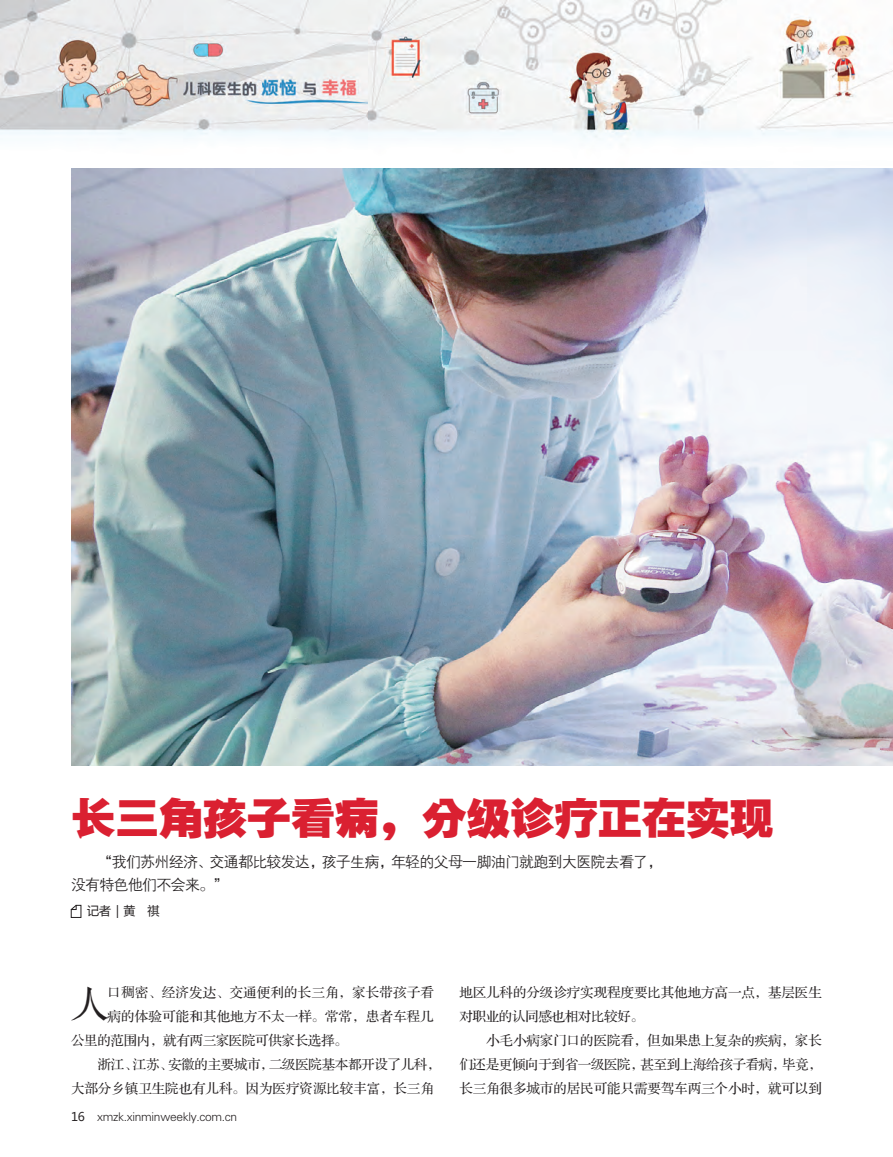
<style>
.page{position:relative;width:893px;height:1157px;background:#fff}
.page>*{position:absolute;margin:0;border:0;box-sizing:border-box;transform-origin:0 0}
.t1{font:45px "FZYDTHJW GB1 0";letter-spacing:-.025em;color:#da2031}
.t2{font:37.5px "FZS3 JW GB1 0";color:#231f20}
.t3{font:15px/22.5px "FZZDXJW GB1 0";letter-spacing:-.05em;color:#231f20}
.t4{font:13.5px "FZS3 JW GB1 0";letter-spacing:-.005em;color:#231f20}
.t5{font:13.5px "FZS3 JW GB1 0";letter-spacing:-.025em;color:#231f20}
.t6{font:12px "FZXH1 JW GB1 0";letter-spacing:-.025em;color:#231f20}
.t7{font:12px "Microsoft Ya Hei";color:#231f20}
.s1{font-family:"Microsoft Ya Hei"}
</style>
<div class="page">
<img style="left:0;top:0;width:893px;height:141px">
<img style="left:71px;top:168px;width:822px;height:597px">
<svg style="left:71px;top:904px;width:10px;height:13px"></svg>
<p class="t1" style="left:71px;top:794px;width:705px">长三角孩子看病，分级诊疗正在实现</p>
<p class="t3" style="left:71px;top:851px;width:593px">　　“我们苏州经济、交通都比较发达，孩子生病，年轻的父母一脚油门就跑到大医院去看了，没有特色他们不会来。”</p>
<p class="t7" style="left:87px;top:902px;width:73px">记者｜黄　祺</p>
<p class="t2" style="left:71px;top:984px;width:39px">人</p>
<p class="t4" style="left:108px;top:985px;width:328px">口稠密、经济发达、交通便利的长三角，家长带孩子看</p>
<p class="t4" style="left:108px;top:1009px;width:328px">病的体验可能和其他地方不太一样。常常，患者车程几</p>
<p class="t5" style="left:71px;top:1033px;width:278px">公里的范围内，就有两三家医院可供家长选择。</p>
<p class="t5" style="left:98px;top:1057px;width:344px">浙江、江苏、安徽的主要城市，二级医院基本都开设了儿科，</p>
<p class="t4" style="left:71px;top:1081px;width:364px">大部分乡镇卫生院也有儿科。因为医疗资源比较丰富，长三角</p>
<p class="t6" style="left:71px;top:1109px;width:168px"><span class="s1">16</span> xmzk.xinminweekly.com.cn</p>
<p class="t4" style="left:459px;top:985px;width:364px">地区儿科的分级诊疗实现程度要比其他地方高一点，基层医生</p>
<p class="t5" style="left:459px;top:1009px;width:186px">对职业的认同感也相对比较好。</p>
<p class="t4" style="left:486px;top:1033px;width:337px">小毛小病家门口的医院看，但如果患上复杂的疾病，家长</p>
<p class="t5" style="left:459px;top:1057px;width:364px">们还是更倾向于到省一级医院，甚至到上海给孩子看病，毕竟，</p>
<p class="t4" style="left:459px;top:1081px;width:364px">长三角很多城市的居民可能只需要驾车两三个小时，就可以到</p>
</div>
